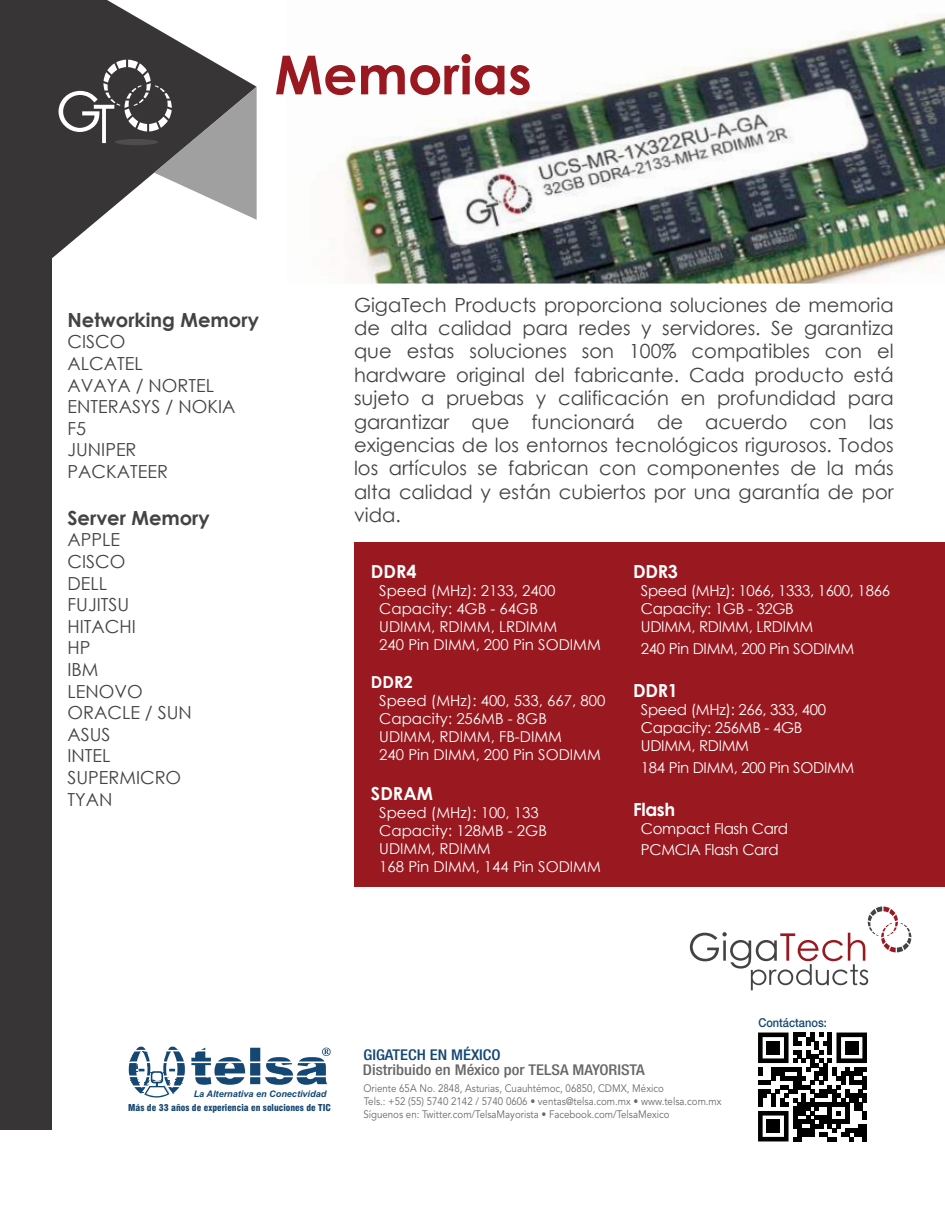
<style>
.page{position:relative;width:945px;height:1215px;background:#fff}
.page>*{position:absolute;margin:0;border:0;box-sizing:border-box;transform-origin:0 0}
.t1{font:700 53.85px "Century Gothic";color:#9a1920}
.t2{font:19.5px/23.4px "Century Gothic";color:#434244;text-align:justify}
.t3{font:700 19.5px "Century Gothic";color:#434244}
.t4{font:18px/21.6px "Century Gothic";color:#434244}
.t5{font:700 18px "Century Gothic";letter-spacing:-.02em;color:#fff}
.t6{font:700 16.5px "Century Gothic";color:#fff}
.t7{font:15px/18px "Century Gothic";color:#fff}
.t8{font:15px/18px "Century Gothic";letter-spacing:-.02em;color:#fff}
.t9{font:500 condensed 14.85px "Helvetica Neue";color:#686868;scale:1.11 1}
.t10{font:500 condensed 14.85px "Helvetica Neue";color:#144773;scale:1.11 1}
.t11{font:500 12.3px "Helvetica Neue";color:#144773;scale:.9 1}
.t12{font:10.8px/13.2px "Avenir LT";color:#686868;scale:.9 1}
.t13{font:900 condensed 9.3px "Swiss 721 BT";color:#144773}
.t14{font:italic 700 9.15px "Arial";color:#144773}
</style>
<div class="page">
<img style="left:340px;top:15px;width:605px;height:269px">
<div style="left:0;top:0;width:51px;height:1130px;background:#373535"></div>
<svg style="left:51px;top:0;width:160px;height:302px"></svg>
<svg style="left:59px;top:60px;width:198px;height:160px"></svg>
<div style="left:115px;top:139px;width:43px;height:6px;background:#4e4d4d;border-radius:50%"></div>
<div style="left:354px;top:542px;width:591px;height:345px;background:#9a1920"></div>
<svg style="left:690px;top:907px;width:221px;height:83px"></svg>
<svg style="left:758px;top:1033px;width:109px;height:108px"></svg>
<div style="left:767px;top:1041px;width:13px;height:13px;background:#000"></div>
<div style="left:845px;top:1041px;width:13px;height:13px;background:#000"></div>
<div style="left:767px;top:1120px;width:13px;height:13px;background:#000"></div>
<svg style="left:129px;top:1047px;width:56px;height:51px"></svg>
<svg style="left:191px;top:1048px;width:140px;height:37px"></svg>
<h1 class="t1" style="left:275px;top:34px;width:259px">Memorias</h1>
<p class="t3" style="left:68px;top:305px;width:193px">Networking Memory</p>
<p class="t4" style="left:68px;top:331px;width:169px">CISCO<br>ALCATEL<br>AVAYA / NORTEL<br>ENTERASYS / NOKIA<br>F5<br>JUNIPER<br>PACKATEER</p>
<p class="t3" style="left:68px;top:503px;width:144px">Server Memory</p>
<p class="t4" style="left:68px;top:529px;width:126px">APPLE<br>CISCO<br>DELL<br>FUJITSU<br>HITACHI<br>HP<br>IBM<br>LENOVO<br>ORACLE / SUN<br>ASUS<br>INTEL<br>SUPERMICRO<br>TYAN</p>
<p class="t2" style="left:354px;top:293px;width:541px">GigaTech Products proporciona soluciones de memoria de alta calidad para redes y servidores. Se garantiza que estas soluciones son 100% compatibles con el hardware original del fabricante. Cada producto está sujeto a pruebas y calificación en profundidad para garantizar que funcionará de acuerdo con las exigencias de los entornos tecnológicos rigurosos. Todos los artículos se fabrican con componentes de la más alta calidad y están cubiertos por una garantía de por vida.</p>
<p class="t5" style="left:371px;top:558px;width:47px">DDR4</p>
<p class="t7" style="left:379px;top:582px;width:223px">Speed (MHz): 2133, 2400<br>Capacity: 4GB - 64GB<br>UDIMM, RDIMM, LRDIMM<br>240 Pin DIMM, 200 Pin SODIMM</p>
<p class="t6" style="left:371px;top:670px;width:43px">DDR2</p>
<p class="t7" style="left:379px;top:691px;width:228px">Speed (MHz): 400, 533, 667, 800<br>Capacity: 256MB - 8GB<br>UDIMM, RDIMM, FB-DIMM<br>240 Pin DIMM, 200 Pin SODIMM</p>
<p class="t5" style="left:371px;top:779px;width:63px">SDRAM</p>
<p class="t7" style="left:379px;top:803px;width:223px">Speed (MHz): 100, 133<br>Capacity: 128MB - 2GB<br>UDIMM, RDIMM<br>168 Pin DIMM, 144 Pin SODIMM</p>
<p class="t5" style="left:633px;top:558px;width:46px">DDR3</p>
<p class="t8" style="left:641px;top:582px;width:251px">Speed (MHz): 1066, 1333, 1600, 1866<br>Capacity: 1GB - 32GB<br>UDIMM, RDIMM, LRDIMM</p>
<p class="t8" style="left:641px;top:639px;width:215px">240 Pin DIMM, 200 Pin SODIMM</p>
<p class="t5" style="left:633px;top:677px;width:46px">DDR1</p>
<p class="t8" style="left:641px;top:700px;width:187px">Speed (MHz): 266, 333, 400<br>Capacity: 256MB - 4GB<br>UDIMM, RDIMM</p>
<p class="t8" style="left:641px;top:758px;width:215px">184 Pin DIMM, 200 Pin SODIMM</p>
<p class="t5" style="left:633px;top:796px;width:44px">Flash</p>
<p class="t8" style="left:641px;top:817px;width:149px;line-height:21.6px">Compact Flash Card<br>PCMCIA Flash Card</p>
<p class="t11" style="left:758px;top:1015px;width:78px">Contáctanos:</p>
<p class="t14" style="left:194px;top:1091px;width:134px">La Alternativa en Conectividad</p>
<p class="t13" style="left:128px;top:1104px;width:204px">Más de 33 años de experiencia en soluciones de TIC</p>
<p class="t10" style="left:364px;top:1048px;width:125px">GIGATECH EN MÉXICO</p>
<p class="t9" style="left:363px;top:1064px;width:255px">Distribuido en México por TELSA MAYORISTA</p>
<p class="t12" style="left:363px;top:1082px;width:399px">Oriente 65A No. 2848, Asturias, Cuauhtémoc, 06850, CDMX, México<br>Tels.: +52 (55) 5740 2142 / 5740 0606 • ventas@telsa.com.mx • www.telsa.com.mx<br>Síguenos en: Twitter.com/TelsaMayorista • Facebook.com/TelsaMexico</p>
</div>
